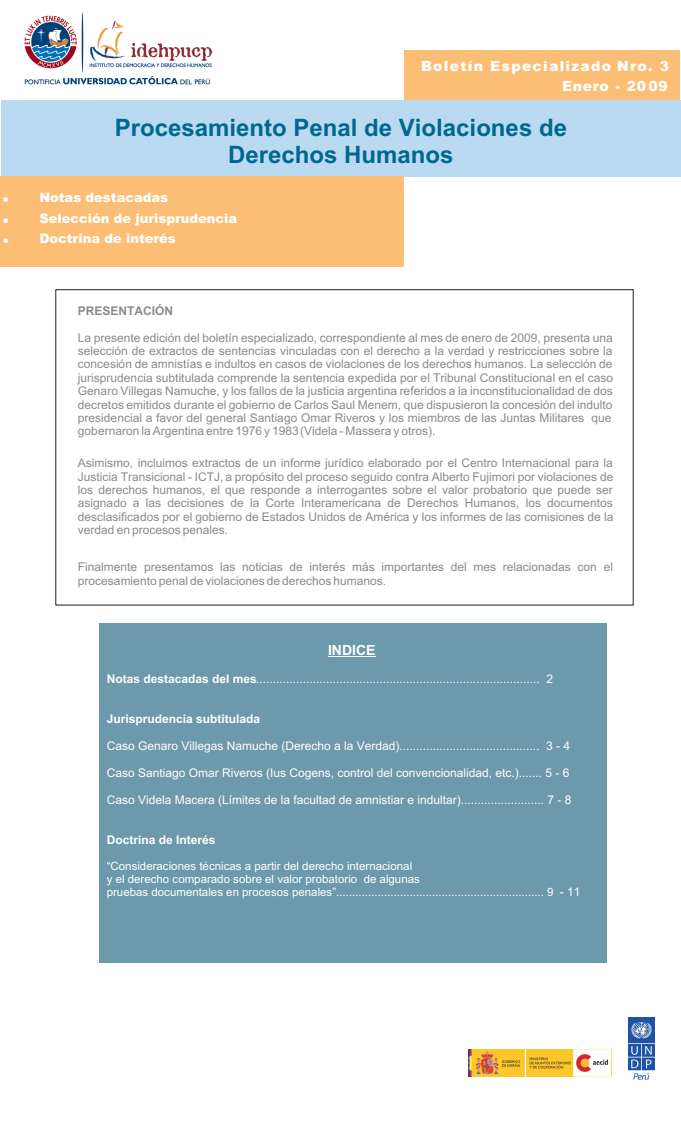
<style>
.page{position:relative;width:681px;height:1134px;background:#fff}
.page>*{position:absolute;margin:0;border:0;box-sizing:border-box;transform-origin:0 0}
.t1{font:700 24px/26.8px "Arial";color:#00688f;text-align:center}
.t2{font:900 14px/19.7px "Arial";letter-spacing:.09em;color:#fff;text-align:right}
.t3{font:700 14px "Arial";color:#fff}
.t4{font:900 13px/20.5px "Arial";color:#fff}
.t5{font:12px/13.4px "Arial";color:#888a8d}
.t6{font:12px "Arial";color:#fff}
.t7{font:700 12px "Arial";color:#fff}
.t8{font:700 12px "Arial";color:#888a8d}
.t9{font:11.5px/13.1px "Arial";color:#fff}
.s1{color:#87898c}
.s2{font-weight:700}
</style>
<div class="page">
<div style="left:404px;top:50px;width:276px;height:51px;background:#fcbe75"></div>
<div style="left:1px;top:100px;width:679px;height:76px;background:#badaf2"></div>
<div style="left:99px;top:623px;width:508px;height:339px;background:#6d99ad"></div>
<img style="left:24px;top:12px;width:189px;height:73px">
<div style="left:0;top:177px;width:404px;height:90px;background:#fcbe75"></div>
<hr style="left:328px;top:656px;width:48px;height:1px;background:#fff">
<img style="left:469px;top:1049px;width:142px;height:27px">
<img style="left:629px;top:1018px;width:25px;height:61px">
<p class="t2" style="left:421px;top:58px;width:250px">Boletín Especializado Nro. 3<br>Enero - 20 09</p>
<h1 class="t1" style="left:115px;top:116px;width:454px">Procesamiento Penal de Violaciones de<br>Derechos Humanos</h1>
<p class="t4" style="left:39px;top:189px;width:199px">Notas destacadas<br>Selección de jurisprudencia<br>Doctrina de interés</p>
<p class="t8" style="left:78px;top:306px;width:97px">PRESENTACIÓN</p>
<p class="t5" style="left:78px;top:332px;width:537px">La presente edición del boletín especializado, correspondiente al mes de enero de 2009, presenta una selección de extractos de sentencias vinculadas con el derecho a la verdad y restricciones sobre la concesión de amnistías e indultos en casos de violaciones de los derechos humanos. La selección de jurisprudencia subtitulada comprende la sentencia expedida por el Tribunal Constitucional en el caso Genaro Villegas Namuche, y los fallos de la justicia argentina referidos a la inconstitucionalidad de dos decretos emitidos durante el gobierno de Carlos Saul Menem, que dispusieron la concesión del indulto presidencial a favor del general Santiago Omar Riveros y los miembros de las Juntas Militares que gobernaron la Argentina entre 1976 y 1983<span class="s1">(Videla - Massera y otros).</span></p>
<p class="t5" style="left:78px;top:457px;width:537px;text-align:justify">Asimismo, incluimos extractos de un informe jurídico elaborado por el Centro Internacional para la Justicia Transicional - ICTJ, a propósito del proceso seguido contra Alberto Fujimori por violaciones de los derechos humanos, el que responde a interrogantes sobre el valor probatorio que puede ser asignado a las decisiones de la Corte Interamericana de Derechos Humanos, los documentos desclasificados por el gobierno de Estados Unidos de América y los informes de las comisiones de la verdad en procesos penales.</p>
<p class="t5" style="left:78px;top:561px;width:537px">Finalmente presentamos las noticias de interés más importantes del mes relacionadas con el procesamiento penal de violaciones de derechos humanos.</p>
<p class="t3" style="left:328px;top:645px;width:49px">INDICE</p>
<p class="t6" style="left:107px;top:674px;width:448px"><span class="s2">Notas destacadas del mes</span>..................................................................................... 2</p>
<p class="t7" style="left:107px;top:714px;width:155px">Jurisprudencia subtitulada</p>
<p class="t6" style="left:107px;top:741px;width:465px">Caso Genaro Villegas Namuche (Derecho a la Verdad).......................................... 3 - 4</p>
<p class="t6" style="left:107px;top:768px;width:464px">Caso Santiago Omar Riveros (Ius Cogens, control del convencionalidad, etc.)....... 5 - 6</p>
<p class="t6" style="left:107px;top:795px;width:466px">Caso Videla Macera (Límites de la facultad de amnistiar e indultar)......................... 7 - 8</p>
<p class="t7" style="left:107px;top:835px;width:110px">Doctrina de Interés</p>
<p class="t9" style="left:107px;top:861px;width:448px">“Consideraciones técnicas a partir del derecho internacional<br>y el derecho comparado sobre el valor probatorio de algunas<br>pruebas documentales en procesos penales”................................................................. 9</p>
<p class="t6" style="left:560px;top:888px;width:22px">- 11</p>
</div>
